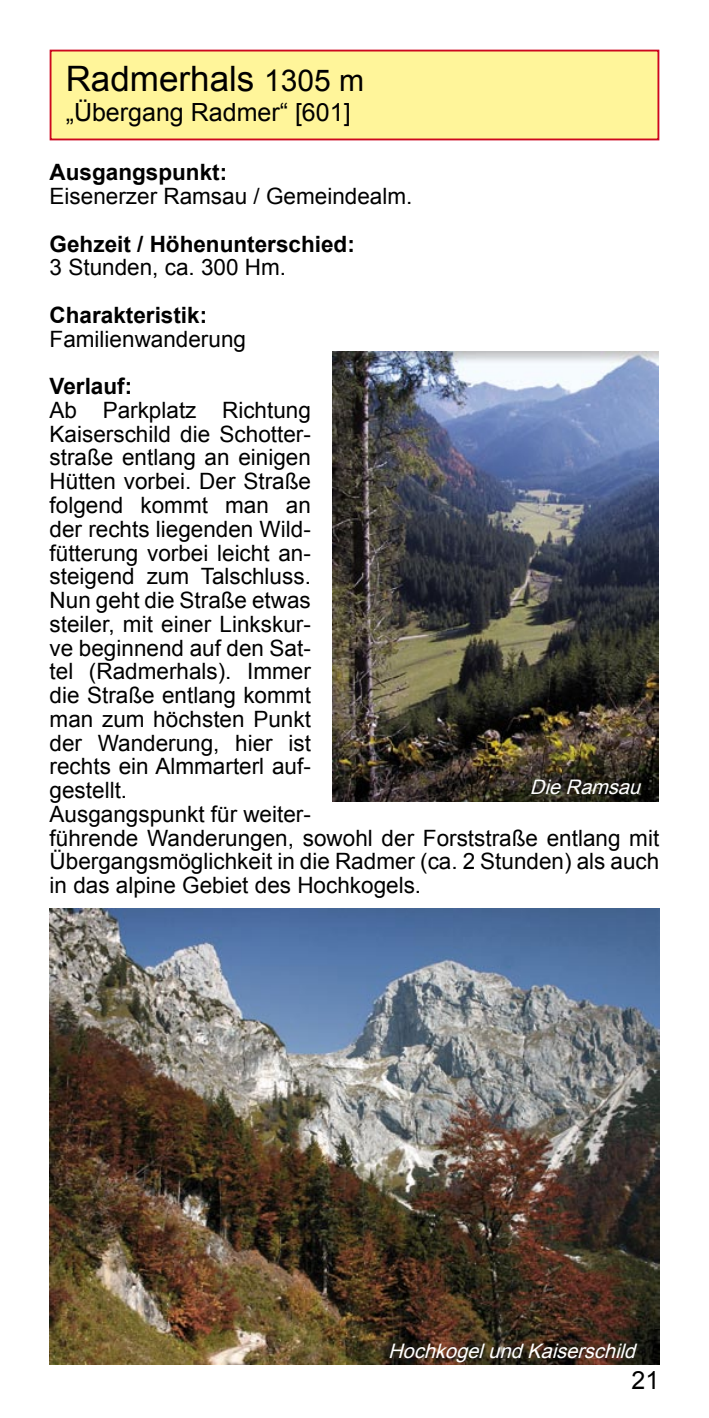
<style>
.page{position:relative;width:709px;height:1418px;background:#fff}
.page>*{position:absolute;margin:0;border:0;box-sizing:border-box;transform-origin:0 0}
.t1{font:35px "Arial";color:#000}
.t2{font:25px "Arial";color:#000}
.t3{font:22.5px/23.8px "Arial";color:#000}
.t4{font:700 22.5px "Arial";color:#000}
.t5{font:italic 20px "Arial";color:#fff}
.s1{font-size:30px}
</style>
<div class="page">
<div style="left:51px;top:51px;width:607px;height:88px;background:#fff59a"></div>
<div style="left:50px;top:50px;width:609px;height:90px;border:2px solid #cc071e"></div>
<img style="left:332px;top:352px;width:327px;height:449px">
<img style="left:50px;top:908px;width:609px;height:456px">
<h1 class="t1" style="left:66px;top:56px;width:300px">Radmerhals <span class="s1">1305 m</span></h1>
<p class="t2" style="left:66px;top:96px;width:286px">„Übergang Radmer“ [601]</p>
<p class="t4" style="left:50px;top:158px;width:179px">Ausgangspunkt:</p>
<p class="t3" style="left:50px;top:184px;width:364px">Eisenerzer Ramsau / Gemeindealm.</p>
<p class="t4" style="left:50px;top:229px;width:307px">Gehzeit / Höhenunterschied:</p>
<p class="t3" style="left:50px;top:256px;width:238px">3 Stunden, ca. 300 Hm.</p>
<p class="t4" style="left:50px;top:300px;width:159px">Charakteristik:</p>
<p class="t3" style="left:50px;top:327px;width:198px">Familienwanderung</p>
<p class="t4" style="left:50px;top:371px;width:84px">Verlauf:</p>
<p class="t3" style="left:50px;top:398px;width:611px">Ab Parkplatz Richtung<br>Kaiserschild die Schotter-<br>straße entlang an einigen<br>Hütten vorbei. Der Straße<br>folgend kommt man an<br>der rechts liegenden Wild-<br>fütterung vorbei leicht an-<br>steigend zum Talschluss.<br>Nun geht die Straße etwas<br>steiler, mit einer Linkskur-<br>ve beginnend auf den Sat-<br>tel (Radmerhals). Immer<br>die Straße entlang kommt<br>man zum höchsten Punkt<br>der Wanderung, hier ist<br>rechts ein Almmarterl auf-<br>gestellt.<br>Ausgangspunkt für weiter-<br>führende Wanderungen, sowohl der Forststraße entlang mit<br>Übergangsmöglichkeit in die Radmer (ca. 2 Stunden) als auch in das alpine Gebiet des Hochkogels.</p>
<p class="t5" style="left:530px;top:774px;width:119px">DieRamsau</p>
<p class="t5" style="left:388px;top:1337px;width:255px">HochkogelundKaiserschild</p>
<p class="t2" style="left:631px;top:1363px;width:29px">21</p>
</div>
